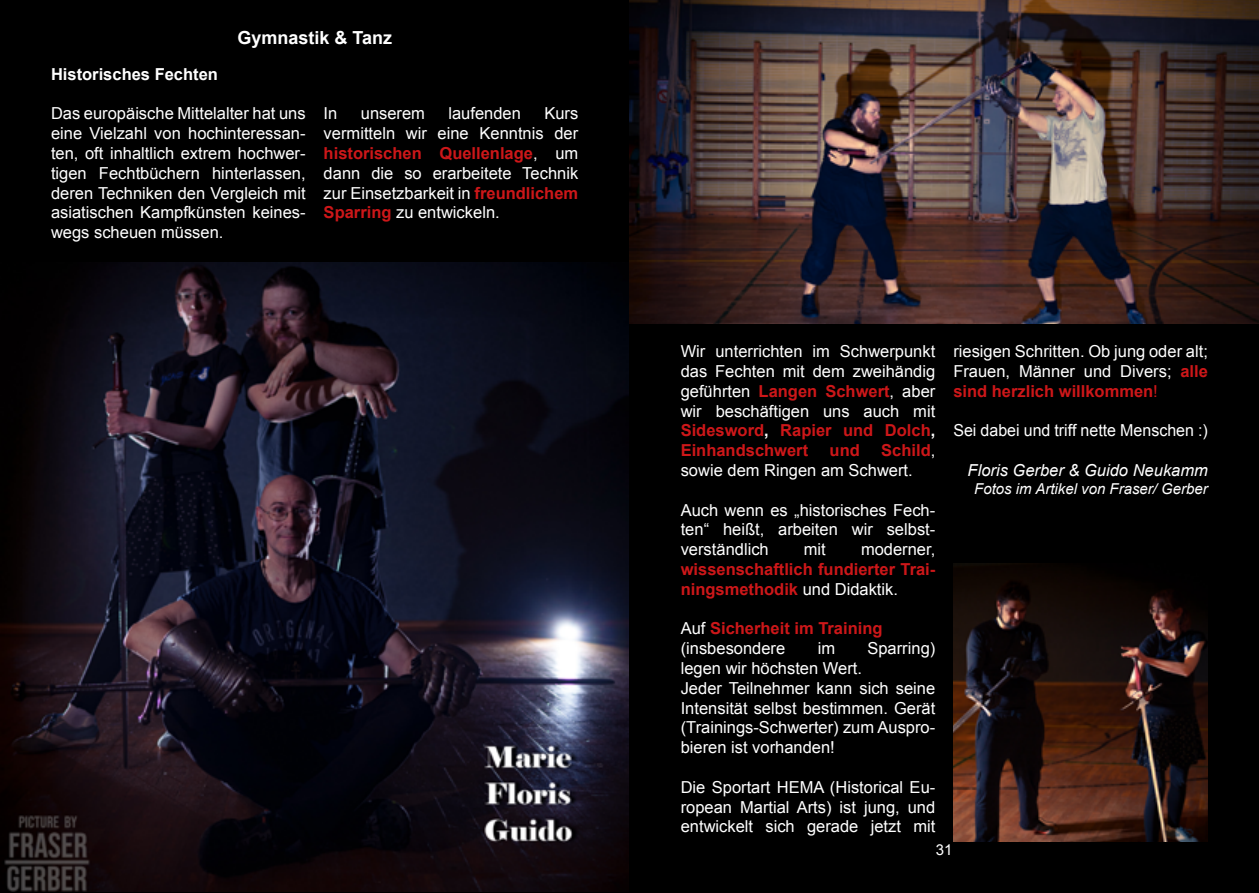
<style>
.page{position:relative;width:1259px;height:893px;background:#fff}
.page>*{position:absolute;margin:0;border:0;box-sizing:border-box;transform-origin:0 0}
.t1{font:700 18px "Arial";color:#fff}
.t2{font:16.5px/19.8px "Arial";color:#fff;text-align:justify}
.t3{font:700 16.5px/19.8px "Arial";color:#cd1719}
.t4{font:italic 16.5px "Arial";color:#fff}
.t5{font:700 16.5px "Arial";color:#fff}
.t6{font:italic 15px "Arial";color:#fff}
.t7{font:15px "Arial";color:#fff}
.s1{font-weight:700;color:#cd1719}
.s2{font-weight:700}
.s3{font-weight:400;color:#fff}
.s4{color:#cd1719}
</style>
<div class="page">
<div style="left:0;top:0;width:629px;height:893px;background:#000"></div>
<img style="left:0;top:262px;width:629px;height:629px">
<div style="left:629px;top:0;width:630px;height:893px;background:#000"></div>
<img style="left:629px;top:0;width:630px;height:324px">
<img style="left:953px;top:563px;width:255px;height:279px">
<p class="t1" style="left:237px;top:26px;width:156px">Gymnastik &amp; Tanz</p>
<p class="t5" style="left:51px;top:63px;width:168px">Historisches Fechten</p>
<p class="t2" style="left:51px;top:104px;width:256px">Das europäische Mittelalter hat uns eine Vielzahl von hochinteressan&shy;ten, oft inhaltlich extrem hochwer&shy;tigen Fechtbüchern hinterlassen, deren Techniken den Vergleich mit asiatischen Kampfkünsten keines&shy;wegs scheuen müssen.</p>
<p class="t2" style="left:324px;top:104px;width:15px">In</p>
<p class="t2" style="left:361px;top:104px;width:66px">unserem</p>
<p class="t2" style="left:448px;top:104px;width:74px">laufenden</p>
<p class="t2" style="left:324px;top:104px;width:256px;text-indent:221px">Kurs vermitteln wir eine Kenntnis der <span class="s1">historischen Quellenlage</span>, um dann die so erarbeitete Technik zur Einsetzbarkeit in <span class="s1">freundlichem Sparring</span> zu entwickeln.</p>
<p class="t2" style="left:680px;top:342px;width:256px">Wir unterrichten im Schwerpunkt das Fechten mit dem zweihändig geführten <span class="s1">Langen Schwert</span>, aber wir beschäftigen uns auch mit <span class="s1">Sidesword</span><span class="s2">,</span> <span class="s1">Rapier und Dolch</span><span class="s2">, </span><span class="s1">Einhandschwert</span></p>
<p class="t2" style="left:681px;top:441px;width:256px;text-indent:200px"><span class="s1">Schild</span>, sowie dem Ringen am Schwert.</p>
<p class="t2" style="left:681px;top:500px;width:256px">Auch wenn es „historisches Fech&shy;ten“ heißt, arbeiten wir selbst&shy;verständlich</p>
<p class="t3" style="left:829px;top:441px;width:32px">und</p>
<p class="t2" style="left:804px;top:540px;width:23px">mit</p>
<p class="t2" style="left:861px;top:540px;width:76px">moderner,</p>
<p class="t3" style="left:681px;top:560px;width:256px">wissenschaftlich fundierter Trai&shy;ningsmethodik <span class="s3">und Didaktik.</span></p>
<p class="t3" style="left:681px;top:619px;width:203px"><span class="s3">Auf</span> Sicherheit im Training <span class="s3">(insbesondere</span></p>
<p class="t2" style="left:817px;top:639px;width:19px">im</p>
<p class="t2" style="left:867px;top:639px;width:69px">Sparring)</p>
<p class="t2" style="left:681px;top:658px;width:256px;text-align:left">legen wir höchsten Wert.<br>Jeder Teilnehmer kann sich seine<br>Intensität selbst bestimmen. Gerät (Trainings-Schwerter) zum Auspro&shy;bieren ist vorhanden!</p>
<p class="t2" style="left:681px;top:777px;width:256px">Die Sportart HEMA (Historical Eu&shy;ropean Martial Arts) ist jung, und entwickelt sich gerade jetzt mit</p>
<p class="t2" style="left:953px;top:342px;width:256px">riesigen Schritten. Ob jung oder alt; Frauen, Männer und Divers; <span class="s1">alle sind herzlich willkommen</span><span class="s4">!</span></p>
<p class="t2" style="left:953px;top:421px;width:256px">Sei dabei und triff nette Menschen :)</p>
<p class="t4" style="left:967px;top:459px;width:242px">Floris Gerber &amp; Guido Neukamm</p>
<p class="t6" style="left:974px;top:479px;width:235px">Fotos im Artikel von Fraser/ Gerber</p>
<p class="t7" style="left:936px;top:840px;width:18px">31</p>
</div>
